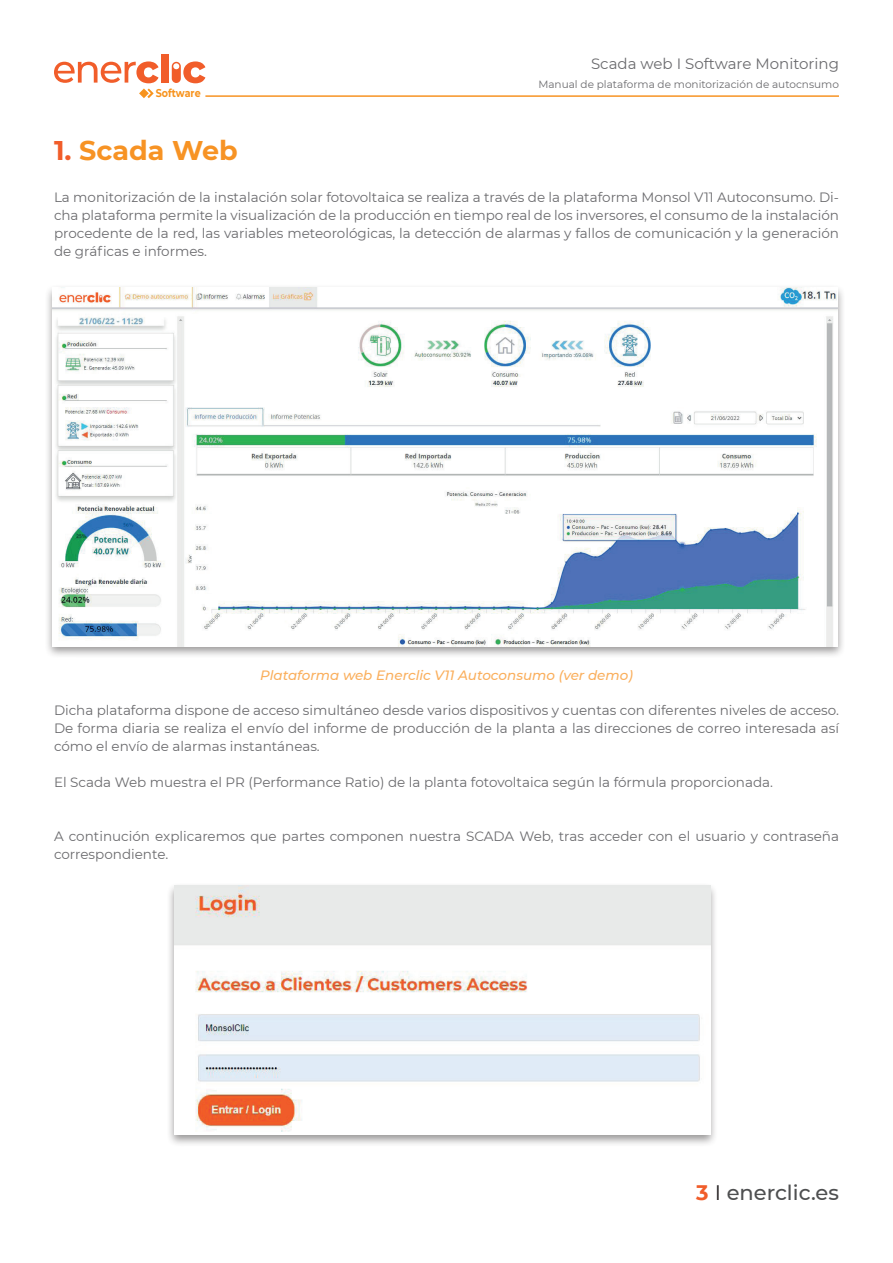
<style>
.page{position:relative;width:893px;height:1263px;background:#fff}
.page>*{position:absolute;margin:0;border:0;box-sizing:border-box;transform-origin:0 0}
.t1{font:700 27px "Montserrat";color:#f79324}
.t2{font:500 21px "Montserrat";color:#4e4f50}
.t3{font:15px "Montserrat";color:#6b6b6e}
.t4{font:13.5px/18px "Montserrat";color:#6b6b6e;text-align:justify}
.t5{font:italic 500 13.5px "Montserrat";color:#faaf5d}
.t6{font:700 11.25px "Montserrat";color:#f7931d;scale:.85 1}
.t7{font:10.5px "Montserrat";color:#6b6b6e}
.s1{color:#f15d2a}
.s2{font-weight:700;color:#f15d2a}
.s3{font-weight:400;color:#231f20}
</style>
<div class="page">
<svg style="left:54px;top:61px;width:104px;height:22px"></svg>
<div style="left:161px;top:54px;width:8px;height:29px;background:#f15d2a"></div>
<svg style="left:172px;top:61px;width:33px;height:22px"></svg>
<svg style="left:139px;top:89px;width:15px;height:9px"></svg>
<hr style="left:205px;top:95px;width:634px;height:2px;background:#f79324">
<div style="left:44px;top:284px;width:802px;height:375px;background:#231f20;opacity:.46"></div>
<img style="left:52px;top:288px;width:785px;height:358px">
<div style="left:166px;top:882px;width:552px;height:265px;background:#231f20;opacity:.47"></div>
<img style="left:174px;top:886px;width:536px;height:249px">
<p class="t6" style="left:156px;top:85px;width:54px">Software</p>
<p class="t3" style="left:591px;top:53px;width:249px">Scada web I Software Monitoring</p>
<p class="t7" style="left:538px;top:77px;width:302px">Manual de plataforma de monitorización de autocnsumo</p>
<h1 class="t1" style="left:54px;top:131px;width:185px"><span class="s1">1.</span> Scada Web</h1>
<p class="t4" style="left:54px;top:188px;width:786px">La monitorización de la instalación solar fotovoltaica se realiza a través de la plataforma Monsol V11 Autoconsumo. Di&shy;cha plataforma permite la visualización de la producción en tiempo real de los inversores, el consumo de la instalación procedente de la red, las variables meteorológicas, la detección de alarmas y fallos de comunicación y la generación de gráficas e informes.</p>
<p class="t5" style="left:260px;top:666px;width:374px">Plataforma web Enerclic V11 Autoconsumo (ver demo)</p>
<p class="t4" style="left:54px;top:700px;width:786px">Dicha plataforma dispone de acceso simultáneo desde varios dispositivos y cuentas con diferentes niveles de acceso.<br>De forma diaria se realiza el envío del informe de producción de la planta a las direcciones de correo interesada así cómo el envío de alarmas instantáneas.</p>
<p class="t4" style="left:54px;top:772px;width:720px">El Scada Web muestra el PR (Performance Ratio) de la planta fotovoltaica según la fórmula proporcionada.</p>
<p class="t4" style="left:54px;top:826px;width:786px">A continución explicaremos que partes componen nuestra SCADA Web, tras acceder con el usuario y contraseña correspondiente.</p>
<h2 class="t2" style="left:696px;top:1177px;width:144px"><span class="s2">3</span> <span class="s3">I</span> enerclic.es</h2>
</div>
